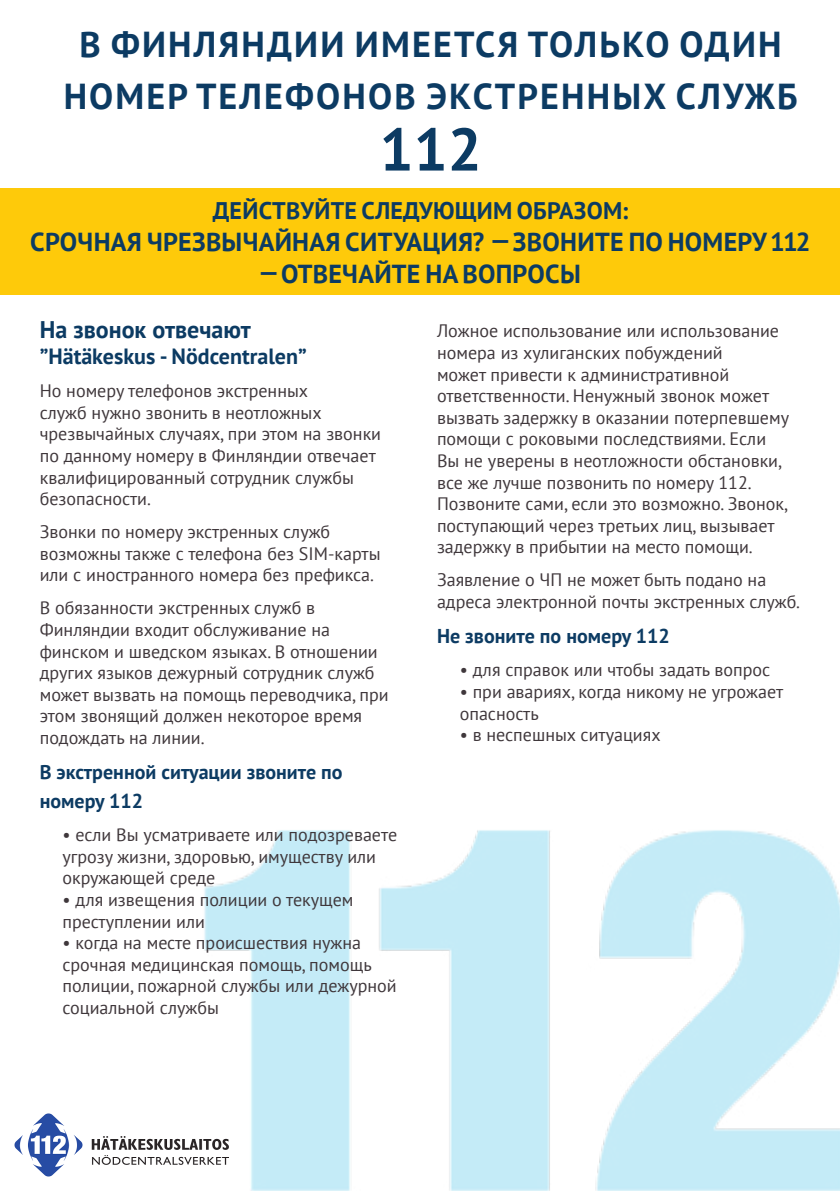
<style>
.page{position:relative;width:840px;height:1191px;background:#fff}
.page>*{position:absolute;margin:0;border:0;box-sizing:border-box;transform-origin:0 0}
.t1{font:700 60px "PT Sans";color:#0c3b63}
.t2{font:700 36px/52px "PT Sans";letter-spacing:.06em;color:#0c3b63;text-align:center}
.t3{font:700 26px/32px "PT Sans";letter-spacing:.01em;color:#0c3b63;text-align:center}
.t4{font:700 24px "PT Sans";letter-spacing:.01em;color:#0c3b63}
.t5{font:700 22px "PT Sans";color:#0c3b63}
.t6{font:700 20px/28.8px "PT Sans";color:#0c3b63}
.t7{font:18px/21.6px "PT Sans";color:#3f373b}
</style>
<div class="page">
<img style="left:204px;top:830px;width:635px;height:361px">
<div style="left:0;top:189px;width:839px;height:106px;background:#feca0a"></div>
<img style="left:15px;top:1113px;width:213px;height:63px">
<h2 class="t2" style="left:64px;top:17px;width:735px">В ФИНЛЯНДИИ ИМЕЕТСЯ ТОЛЬКО ОДИН<br>НОМЕР ТЕЛЕФОНОВ ЭКСТРЕННЫХ СЛУЖБ</h2>
<p class="t1" style="left:379px;top:110px;width:104px">112</p>
<h3 class="t4" style="left:213px;top:194px;width:416px">ДЕЙСТВУЙТЕ СЛЕДУЮЩИМ ОБРАЗОМ:</h3>
<h3 class="t3" style="left:30px;top:225px;width:781px">СРОЧНАЯ ЧРЕЗВЫЧАЙНАЯ СИТУАЦИЯ? —ЗВОНИТЕ ПО НОМЕРУ112 —ОТВЕЧАЙТЕ НАВОПРОСЫ</h3>
<h4 class="t4" style="left:40px;top:313px;width:213px">На звонок отвечают</h4>
<h4 class="t5" style="left:40px;top:342px;width:268px">”Hätäkeskus - Nödcentralen”</h4>
<p class="t7" style="left:40px;top:379px;width:343px">Но номеру телефонов экстренных<br>служб нужно звонить в неотложных чрезвычайных случаях, при этом на звонки по данному номеру в Финляндии отвечает квалифицированный сотрудник службы безопасности.</p>
<p class="t7" style="left:40px;top:520px;width:342px">Звонки по номеру экстренных служб возможны также с телефона без SIM-карты или с иностранного номера без префикса.</p>
<p class="t7" style="left:40px;top:597px;width:350px">В обязанности экстренных служб в Финляндии входит обслуживание на финском и шведском языках. В отношении других языков дежурный сотрудник служб может вызвать на помощь переводчика, при этом звонящий должен некоторое время подождать на линии.</p>
<h5 class="t6" style="left:40px;top:757px;width:304px">В экстренной ситуации звоните по номеру 112</h5>
<p class="t7" style="left:62px;top:823px;width:336px">• если Вы усматриваете или подозреваете угрозу жизни, здоровью, имуществу или окружающей среде</p>
<p class="t7" style="left:62px;top:888px;width:292px">• для извещения полиции о текущем преступлении или</p>
<p class="t7" style="left:62px;top:931px;width:335px">• когда на месте происшествия нужна срочная медицинская помощь, помощь полиции, пожарной службы или дежурной социальной службы</p>
<p class="t7" style="left:437px;top:320px;width:353px">Ложное использование или использование номера из хулиганских побуждений<br>может привести к административной ответственности. Ненужный звонок может вызвать задержку в оказании потерпевшему помощи с роковыми последствиями. Если Вы не уверены в неотложности обстановки, все же лучше позвонить по номеру 112.<br>Позвоните сами, если это возможно. Звонок, поступающий через третьих лиц, вызывает задержку в прибытии на место помощи.</p>
<p class="t7" style="left:437px;top:569px;width:364px">Заявление о ЧП не может быть подано на адреса электронной почты экстренных служб.</p>
<h5 class="t6" style="left:437px;top:621px;width:234px">Не звоните по номеру 112</h5>
<p class="t7" style="left:459px;top:659px;width:312px">• для справок или чтобы задать вопрос</p>
<p class="t7" style="left:459px;top:680px;width:325px">• при авариях, когда никому не угрожает опасность</p>
<p class="t7" style="left:459px;top:723px;width:202px">• в неспешных ситуациях</p>
</div>
